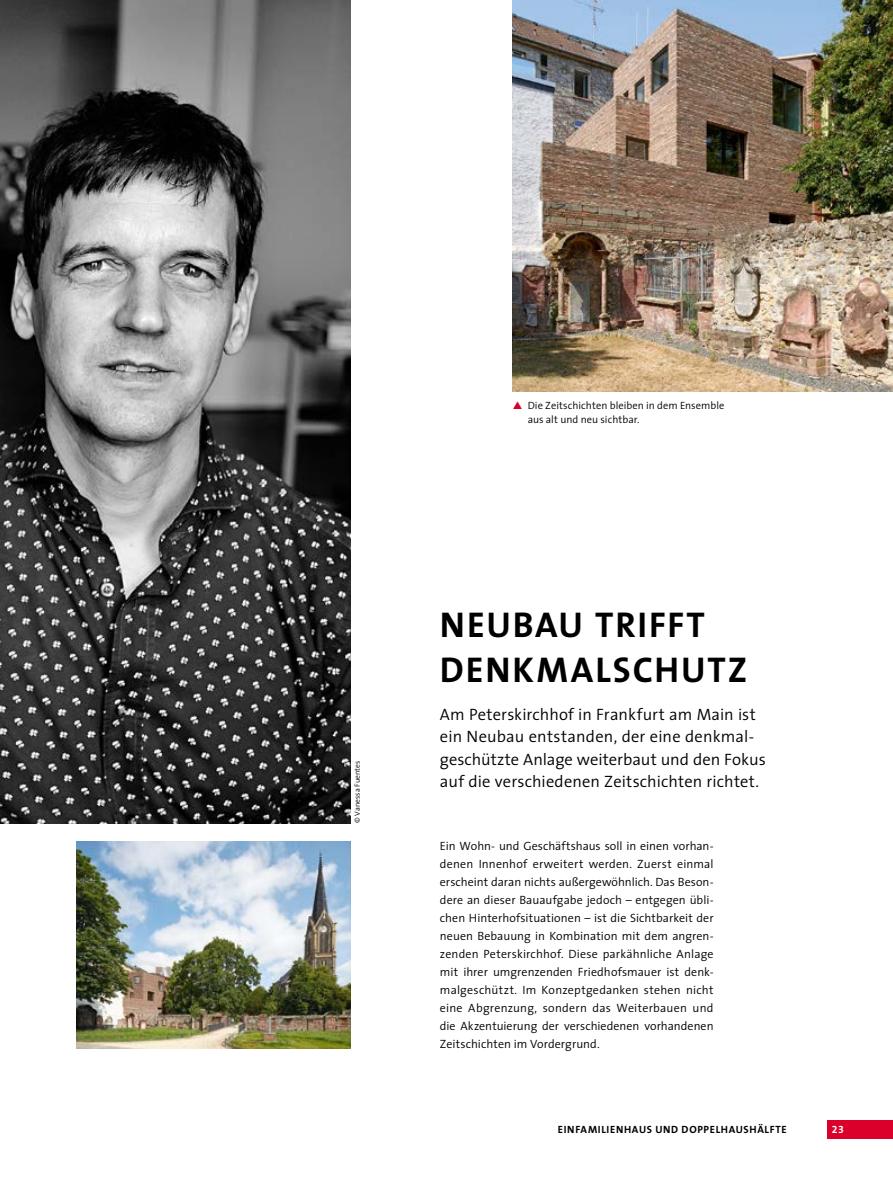
<style>
.page{position:relative;width:893px;height:1191px;background:#fff}
.page>*{position:absolute;margin:0;border:0;box-sizing:border-box;transform-origin:0 0}
.t1{font:700 36px/45px "The Sans";letter-spacing:.05em;color:#000}
.t2{font:300 16.5px/22.5px "The Sans";letter-spacing:.005em;color:#000}
.t3{font:300 12px/18px "The Sans";letter-spacing:.005em;color:#000;text-align:justify}
.t4{font:300 10.5px/13.5px "The Sans";letter-spacing:.005em;color:#000}
.t5{font:700 10.5px "The Sans";letter-spacing:.065em;color:#000}
.t6{font:10.5px "The Sans Bold Expert";color:#fff}
.t7{font:300 7.5px "The Sans";letter-spacing:.01em;color:#000}
</style>
<div class="page">
<div style="left:828px;top:1120px;width:65px;height:18px;background:#db002b"></div>
<img style="left:513px;top:0;width:380px;height:391px">
<img style="left:0;top:0;width:350px;height:823px">
<img style="left:77px;top:841px;width:273px;height:207px">
<p class="t7" style="left:351px;top:823px;width:64px;rotate:-90deg">© Vanessa Fuentes</p>
<p class="t4" style="left:528px;top:398px;width:198px">Die Zeitschichten bleiben in dem Ensemble aus alt und neu sichtbar.</p>
<h1 class="t1" style="left:440px;top:601px;width:309px">NEUBAU TRIFFT<br>DENKMALSCHUTZ</h1>
<h2 class="t2" style="left:440px;top:702px;width:327px">Am Peterskirchhof in Frankfurt am Main ist ein Neubau entstanden, der eine denkmal&shy;geschützte Anlage weiterbaut und den Fokus auf die verschiedenen Zeitschichten richtet.</h2>
<p class="t3" style="left:440px;top:837px;width:275px">Ein Wohn- und Geschäftshaus soll in einen vorhan&shy;denen Innenhof erweitert werden. Zuerst einmal erscheint daran nichts außergewöhnlich. Das Beson&shy;dere an dieser Bauaufgabe jedoch – entgegen übli&shy;chen Hinterhofsituationen – ist die Sichtbarkeit der neuen Bebauung in Kombination mit dem angren&shy;zenden Peterskirchhof. Diese parkähnliche Anlage mit ihrer umgrenzenden Friedhofsmauer ist denk&shy;malgeschützt. Im Konzeptgedanken stehen nicht eine Abgrenzung, sondern das Weiterbauen und die Akzentuierung der verschiedenen vorhandenen Zeitschichten im Vordergrund.</p>
<p class="t5" style="left:558px;top:1120px;width:230px">EINFAMILIENHAUS UND DOPPELHAUSHÄLFTE</p>
<p class="t6" style="left:832px;top:1120px;width:14px">23</p>
</div>
